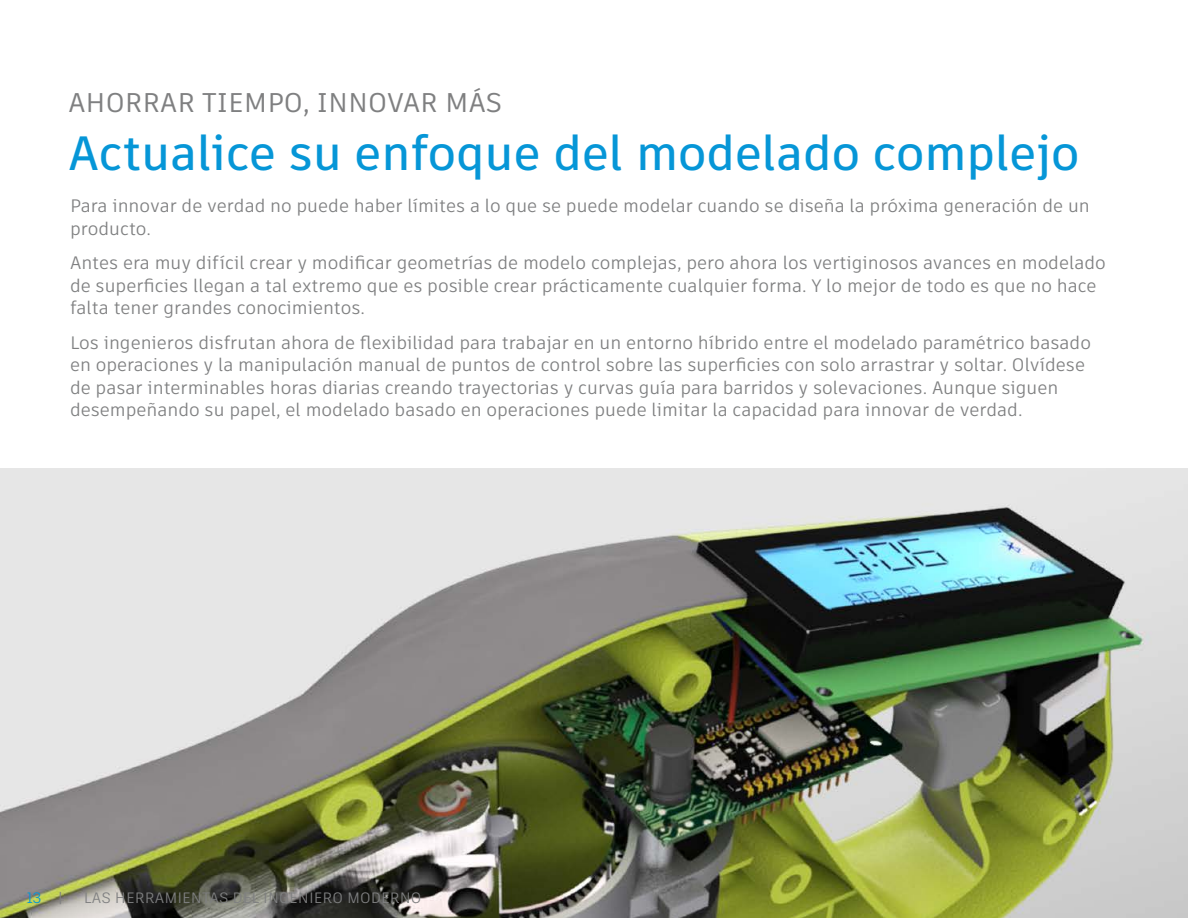
<style>
.page{position:relative;width:1188px;height:918px;background:#fff}
.page>*{position:absolute;margin:0;border:0;box-sizing:border-box;transform-origin:0 0}
.t1{font:500 48px "Artifakt Element";color:#0696d7}
.t2{font:27px "Artifakt Element";color:#7f8081}
.t3{font:18px/22.5px "Artifakt Element";color:#7f8081}
.t4{font:15px "Artifakt Legend";color:#7f8081}
.t5{font:15px "Artifakt Legend";color:#0696d7}
.s1{color:#7f8081}
</style>
<div class="page">
<img style="left:0;top:468px;width:1188px;height:450px">
<h2 class="t2" style="left:69px;top:84px;width:435px">AHORRAR TIEMPO, INNOVAR MÁS</h2>
<h1 class="t1" style="left:69px;top:119px;width:1013px">Actualice su enfoque del modelado complejo</h1>
<p class="t3" style="left:70px;top:194px;width:1021px">Para innovar de verdad no puede haber límites a lo que se puede modelar cuando se diseña la próxima generación de un producto.</p>
<p class="t3" style="left:70px;top:251px;width:1037px">Antes era muy difícil crear y modificar geometrías de modelo complejas, pero ahora los vertiginosos avances en modelado de superficies llegan a tal extremo que es posible crear prácticamente cualquier forma. Y lo mejor de todo es que no hace falta tener grandes conocimientos.</p>
<p class="t3" style="left:70px;top:331px;width:1023px">Los ingenieros disfrutan ahora de flexibilidad para trabajar en un entorno híbrido entre el modelado paramétrico basado en operaciones y la manipulación manual de puntos de control sobre las superficies con solo arrastrar y soltar. Olvídese de pasar interminables horas diarias creando trayectorias y curvas guía para barridos y solevaciones. Aunque siguen desempeñando su papel, el modelado basado en operaciones puede limitar la capacidad para innovar de verdad.</p>
<p class="t5" style="left:27px;top:887px;width:38px">13 <span class="s1">|</span></p>
<p class="t4" style="left:84px;top:887px;width:339px">LAS HERRAMIENTAS DEL INGENIERO MODERNO</p>
</div>
